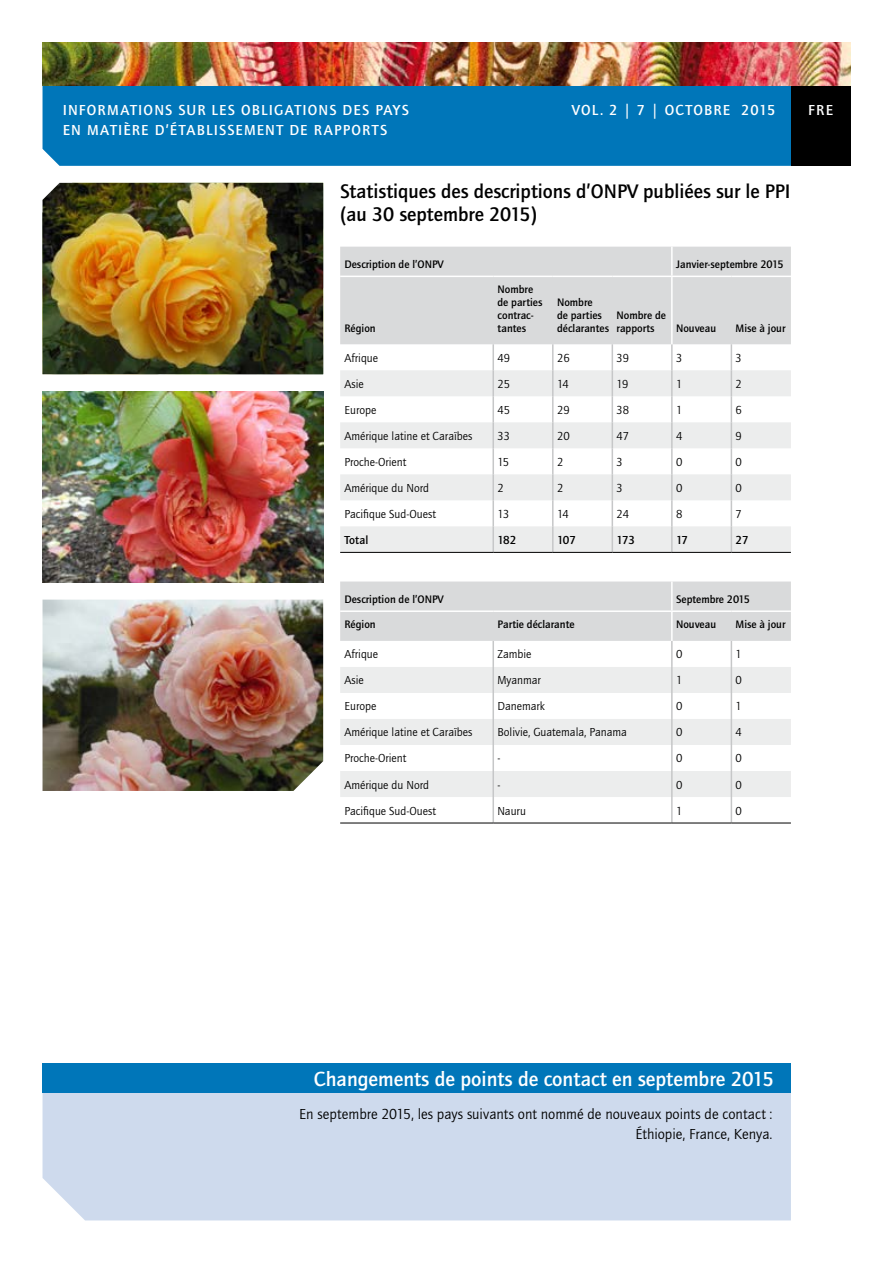
<style>
.page{position:relative;width:893px;height:1263px;background:#fff}
.page>*{position:absolute;margin:0;border:0;box-sizing:border-box;transform-origin:0 0}
.t1{font:500 21px "Quay Sans";color:#fff}
._01_HeadingText{font:500 20.25px/23.2px "Quay Sans";color:#000}
.t2{font:500 15px "Quay Sans";letter-spacing:.075em;color:#fff}
.Text_box{font:15px/19.5px "Quay Sans";color:#000;text-align:right}
.t3{font:12px "Quay Sans";color:#000}
.t4{font:500 12px "Quay Sans";color:#000}
.t5{font:500 11.25px/12.8px "Quay Sans";color:#000}
</style>
<div class="page">
<div style="left:43px;top:1093px;width:748px;height:127px;background:#cedaed"></div>
<div style="left:43px;top:1063px;width:748px;height:30px;background:#0076b9"></div>
<div style="left:43px;top:85px;width:748px;height:81px;background:#0076b9"></div>
<div style="left:791px;top:85px;width:59px;height:81px;background:#000"></div>
<img style="left:43px;top:43px;width:807px;height:42px">
<img style="left:43px;top:183px;width:280px;height:191px">
<img style="left:43px;top:600px;width:280px;height:191px">
<img style="left:43px;top:391px;width:280px;height:192px">
<svg style="left:340px;top:581px;width:451px;height:242px"></svg>
<hr style="left:340px;top:823px;width:153px;height:1px;background:#000">
<hr style="left:493px;top:823px;width:179px;height:1px;background:#000">
<hr style="left:672px;top:823px;width:59px;height:1px;background:#000">
<hr style="left:731px;top:823px;width:60px;height:1px;background:#000">
<hr style="left:671px;top:581px;width:2px;height:29px;background:#fff">
<hr style="left:340px;top:610px;width:153px;height:2px;background:#fff">
<hr style="left:493px;top:610px;width:179px;height:2px;background:#fff">
<hr style="left:672px;top:610px;width:59px;height:2px;background:#fff">
<hr style="left:731px;top:610px;width:60px;height:2px;background:#fff">
<hr style="left:671px;top:612px;width:2px;height:29px;background:#fff">
<svg style="left:340px;top:247px;width:451px;height:305px"></svg>
<hr style="left:340px;top:552px;width:153px;height:1px;background:#000">
<hr style="left:493px;top:552px;width:60px;height:1px;background:#000">
<hr style="left:553px;top:552px;width:59px;height:1px;background:#000">
<hr style="left:612px;top:552px;width:60px;height:1px;background:#000">
<hr style="left:672px;top:552px;width:59px;height:1px;background:#000">
<hr style="left:731px;top:552px;width:60px;height:1px;background:#000">
<p class="t2" style="left:63px;top:102px;width:347px">INFORMATIONS SUR LES OBLIGATIONS DES PAYS</p>
<p class="t2" style="left:572px;top:102px;width:205px">VOL. 2 | 7 | OCTOBRE 2015</p>
<p class="t2" style="left:808px;top:102px;width:27px">FRE</p>
<p class="t2" style="left:63px;top:122px;width:326px">EN MATIÈRE D’ÉTABLISSEMENT DE RAPPORTS</p>
<p class="_01_HeadingText" style="left:340px;top:180px;width:452px">Statistiques des descriptions d’ONPV publiées sur le PPI (au 30 septembre 2015)</p>
<p class="t5" style="left:344px;top:258px;width:101px">Description de l’ONPV</p>
<p class="t5" style="left:676px;top:258px;width:109px">Janvier-septembre 2015</p>
<p class="t5" style="left:344px;top:322px;width:33px">Région</p>
<p class="t5" style="left:497px;top:283px;width:46px">Nombre de parties contrac&shy;tantes</p>
<p class="t5" style="left:557px;top:296px;width:54px">Nombre<br>de parties déclarantes</p>
<p class="t5" style="left:617px;top:309px;width:51px">Nombre de rapports</p>
<p class="t5" style="left:676px;top:322px;width:42px">Nouveau</p>
<p class="t5" style="left:736px;top:322px;width:51px">Mise à jour</p>
<p class="t3" style="left:344px;top:351px;width:35px">Afrique</p>
<p class="t3" style="left:497px;top:351px;width:14px">49</p>
<p class="t3" style="left:557px;top:351px;width:14px">26</p>
<p class="t3" style="left:617px;top:351px;width:14px">39</p>
<p class="t3" style="left:676px;top:351px;width:8px">3</p>
<p class="t3" style="left:736px;top:351px;width:8px">3</p>
<p class="t3" style="left:344px;top:377px;width:21px">Asie</p>
<p class="t3" style="left:497px;top:377px;width:14px">25</p>
<p class="t3" style="left:557px;top:377px;width:13px">14</p>
<p class="t3" style="left:617px;top:377px;width:13px">19</p>
<p class="t3" style="left:676px;top:377px;width:8px">1</p>
<p class="t3" style="left:736px;top:377px;width:8px">2</p>
<p class="t3" style="left:344px;top:403px;width:33px">Europe</p>
<p class="t3" style="left:497px;top:403px;width:14px">45</p>
<p class="t3" style="left:557px;top:403px;width:14px">29</p>
<p class="t3" style="left:617px;top:403px;width:14px">38</p>
<p class="t3" style="left:676px;top:403px;width:8px">1</p>
<p class="t3" style="left:736px;top:403px;width:8px">6</p>
<p class="t3" style="left:344px;top:429px;width:129px">Amérique latine et Caraïbes</p>
<p class="t3" style="left:497px;top:429px;width:14px">33</p>
<p class="t3" style="left:557px;top:429px;width:14px">20</p>
<p class="t3" style="left:617px;top:429px;width:14px">47</p>
<p class="t3" style="left:676px;top:429px;width:8px">4</p>
<p class="t3" style="left:736px;top:429px;width:8px">9</p>
<p class="t3" style="left:344px;top:455px;width:64px">Proche-Orient</p>
<p class="t3" style="left:497px;top:455px;width:13px">15</p>
<p class="t3" style="left:557px;top:455px;width:8px">2</p>
<p class="t3" style="left:617px;top:455px;width:8px">3</p>
<p class="t3" style="left:676px;top:455px;width:8px">0</p>
<p class="t3" style="left:736px;top:455px;width:8px">0</p>
<p class="t3" style="left:344px;top:481px;width:86px">Amérique du Nord</p>
<p class="t3" style="left:497px;top:481px;width:8px">2</p>
<p class="t3" style="left:557px;top:481px;width:8px">2</p>
<p class="t3" style="left:617px;top:481px;width:8px">3</p>
<p class="t3" style="left:676px;top:481px;width:8px">0</p>
<p class="t3" style="left:736px;top:481px;width:8px">0</p>
<p class="t3" style="left:344px;top:507px;width:93px">Pacifique Sud-Ouest</p>
<p class="t3" style="left:497px;top:507px;width:13px">13</p>
<p class="t3" style="left:557px;top:507px;width:13px">14</p>
<p class="t3" style="left:617px;top:507px;width:14px">24</p>
<p class="t3" style="left:676px;top:507px;width:8px">8</p>
<p class="t3" style="left:736px;top:507px;width:8px">7</p>
<p class="t4" style="left:344px;top:533px;width:25px">Total</p>
<p class="t4" style="left:497px;top:533px;width:20px">182</p>
<p class="t4" style="left:557px;top:533px;width:20px">107</p>
<p class="t4" style="left:617px;top:533px;width:20px">173</p>
<p class="t4" style="left:676px;top:533px;width:14px">17</p>
<p class="t4" style="left:736px;top:533px;width:15px">27</p>
<p class="t5" style="left:344px;top:593px;width:101px">Description de l’ONPV</p>
<p class="t5" style="left:676px;top:593px;width:75px">Septembre 2015</p>
<p class="t5" style="left:344px;top:618px;width:33px">Région</p>
<p class="t5" style="left:497px;top:618px;width:79px">Partie déclarante</p>
<p class="t5" style="left:676px;top:618px;width:42px">Nouveau</p>
<p class="t5" style="left:736px;top:618px;width:51px">Mise à jour</p>
<p class="t3" style="left:344px;top:648px;width:35px">Afrique</p>
<p class="t3" style="left:497px;top:648px;width:35px">Zambie</p>
<p class="t3" style="left:676px;top:648px;width:8px">0</p>
<p class="t3" style="left:736px;top:648px;width:8px">1</p>
<p class="t3" style="left:344px;top:674px;width:21px">Asie</p>
<p class="t3" style="left:497px;top:674px;width:45px">Myanmar</p>
<p class="t3" style="left:676px;top:674px;width:8px">1</p>
<p class="t3" style="left:736px;top:674px;width:8px">0</p>
<p class="t3" style="left:344px;top:700px;width:33px">Europe</p>
<p class="t3" style="left:497px;top:700px;width:49px">Danemark</p>
<p class="t3" style="left:676px;top:700px;width:8px">0</p>
<p class="t3" style="left:736px;top:700px;width:8px">1</p>
<p class="t3" style="left:344px;top:726px;width:129px">Amérique latine et Caraïbes</p>
<p class="t3" style="left:497px;top:726px;width:131px">Bolivie, Guatemala, Panama</p>
<p class="t3" style="left:676px;top:726px;width:8px">0</p>
<p class="t3" style="left:736px;top:726px;width:8px">4</p>
<p class="t3" style="left:344px;top:752px;width:64px">Proche-Orient</p>
<p class="t3" style="left:497px;top:752px;width:4px">-</p>
<p class="t3" style="left:676px;top:752px;width:8px">0</p>
<p class="t3" style="left:736px;top:752px;width:8px">0</p>
<p class="t3" style="left:344px;top:778px;width:86px">Amérique du Nord</p>
<p class="t3" style="left:497px;top:778px;width:4px">-</p>
<p class="t3" style="left:676px;top:778px;width:8px">0</p>
<p class="t3" style="left:736px;top:778px;width:8px">0</p>
<p class="t3" style="left:344px;top:804px;width:93px">Pacifique Sud-Ouest</p>
<p class="t3" style="left:497px;top:804px;width:30px">Nauru</p>
<p class="t3" style="left:676px;top:804px;width:8px">1</p>
<p class="t3" style="left:736px;top:804px;width:8px">0</p>
<p class="t1" style="left:314px;top:1067px;width:461px">Changements de points de contact en septembre 2015</p>
<p class="Text_box" style="left:299px;top:1105px;width:475px">En septembre 2015, les pays suivants ont nommé de nouveaux points de contact :<br>Éthiopie, France, Kenya.</p>
</div>
